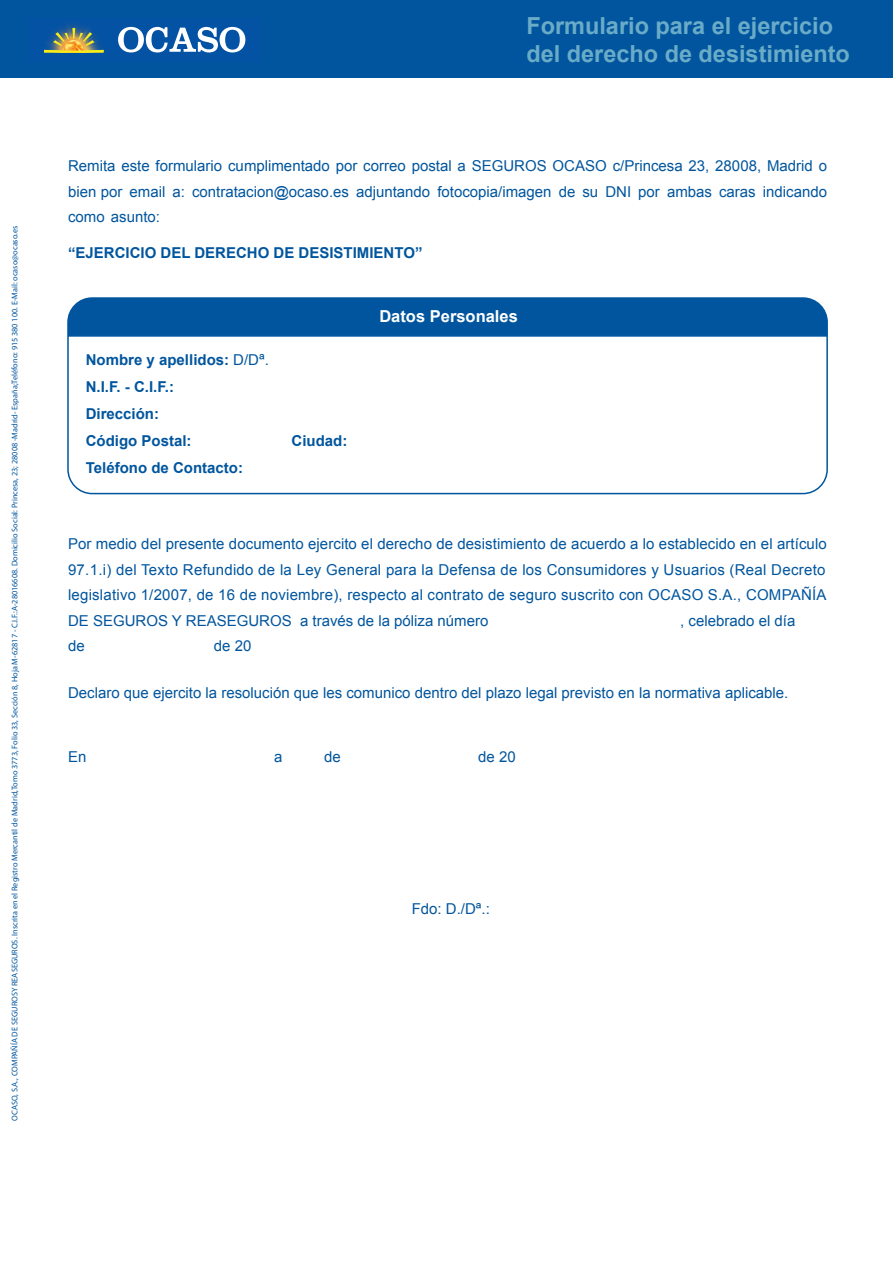
<style>
.page{position:relative;width:893px;height:1263px;background:#fff}
.page>*{position:absolute;margin:0;border:0;box-sizing:border-box;transform-origin:0 0}
.t1{font:700 23.4px/28.2px "Arial";color:#6aacc8}
.t2{font:700 16.5px "Arial";color:#fff}
.t3{font:15px/25.5px "Arial";color:#01559e;text-align:justify}
.t4{font:700 15px/27px "Arial";color:#01559e}
.t5{font:8.25px "Myriad Pro";color:#01559e}
.s1{font-style:inherit}
.s2{font-weight:400}
</style>
<div class="page">
<div style="left:0;top:0;width:893px;height:78px;background:#01559e"></div>
<div style="left:70px;top:300px;width:755px;height:37px;background:#01559e"></div>
<div style="left:67px;top:297px;width:761px;height:197px;border:2px solid #01559e;border-radius:24px"></div>
<div style="left:29px;top:18px;width:231px;height:44px;background:#0452a4"></div>
<svg style="left:118px;top:27px;width:127px;height:25px"></svg>
<img style="left:64px;top:24px;width:25px;height:4px">
<svg style="left:44px;top:28px;width:60px;height:24px"></svg>
<p class="t5" style="left:10px;top:1121px;width:896px;rotate:-90deg">OCASO, S.A., COMPAÑÍA DE SEGUROSY REASEGUROS. Inscrita en el Registro Mercantil de Madrid,Tomo 3773, Folio 33, Sección 8, Hoja M-62817 - C.I.F.:A-28016608. Domicilio Social: Princesa, 23; 28008 -Madrid- España;Teléfono: 915 380 100. E-Mail: ocaso@ocaso.es</p>
<h1 class="t1" style="left:526px;top:12px;width:325px">Formulario para el ejercicio del derecho de desistimiento</h1>
<p class="t3" style="left:68px;top:153px;width:761px">Remita este formulario cumplimentado por correo postal a SEGUROS OCASO c/Princesa 23, 28008, Madrid o bien por email a: contrataci<span class="s1">o</span>n@ocaso.es adjuntando fotocopia/imagen de su DNI por ambas caras indicando como asunto:</p>
<p class="t4" style="left:68px;top:240px;width:356px">“EJERCICIO DEL DERECHO DE DESISTIMIENTO”</p>
<p class="t4" style="left:86px;top:347px;width:185px">Nombre y apellidos: <span class="s2">D/Dª.<br></span>N.I.F. - C.I.F.:<br>Dirección:<br>Código Postal:</p>
<p class="t4" style="left:86px;top:455px;width:159px">Teléfono de Contacto:</p>
<p class="t4" style="left:292px;top:428px;width:57px">Ciudad:</p>
<p class="t2" style="left:379px;top:306px;width:140px">Datos Personales</p>
<p class="t3" style="left:68px;top:531px;width:760px">Por medio del presente documento ejercito el derecho de desistimiento de acuerdo a lo establecido en el artículo 97.1.i) del Texto Refundido de la Ley General para la Defensa de los Consumidores y Usuarios (Real Decreto legislativo 1/2007, de 16 de noviembre), respecto al contrato de seguro suscrito con OCASO S.A., COMPAÑÍA DE SEGUROS Y REASEGUROS a través de la póliza número</p>
<p class="t3" style="left:680px;top:608px;width:117px">, celebrado el día</p>
<p class="t3" style="left:68px;top:633px;width:18px">de</p>
<p class="t3" style="left:214px;top:633px;width:39px">de 20</p>
<p class="t3" style="left:68px;top:680px;width:722px">Declaro que ejercito la resolución que les comunico dentro del plazo legal previsto en la normativa aplicable.</p>
<p class="t3" style="left:68px;top:744px;width:20px">En</p>
<p class="t3" style="left:274px;top:744px;width:10px">a</p>
<p class="t3" style="left:324px;top:744px;width:18px">de</p>
<p class="t3" style="left:478px;top:744px;width:39px">de 20</p>
<p class="t3" style="left:412px;top:896px;width:80px">Fdo: D./Dª.:</p>
</div>
